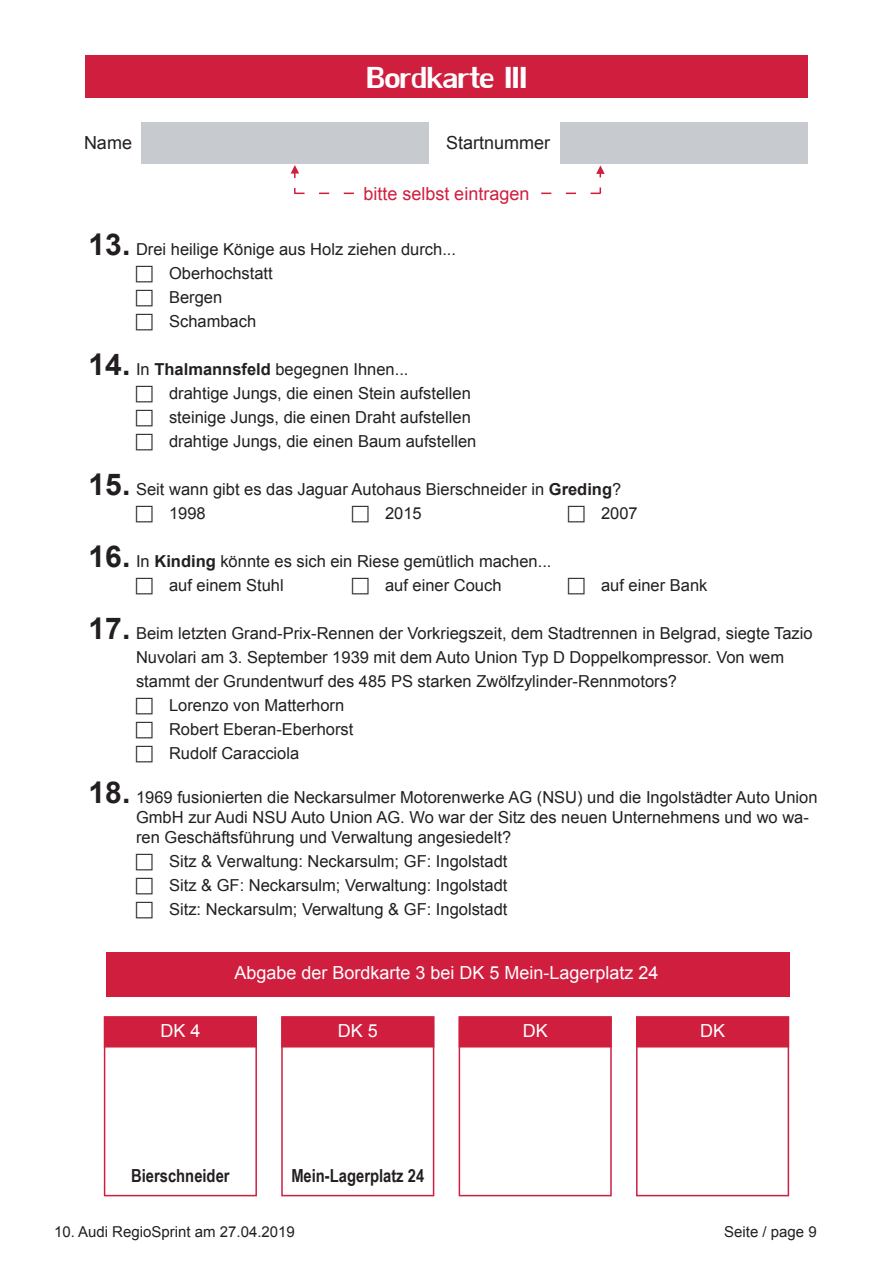
<style>
.page{position:relative;width:893px;height:1263px;background:#fff}
.page>*{position:absolute;margin:0;border:0;box-sizing:border-box;transform-origin:0 0}
.t1{font:45px "Lily UPC";color:#fff}
.t2{font:700 30px "Arial";color:#231f20}
.t3{font:18px "Arial";color:#fff}
.t4{font:700 18px "Arial Narrow";color:#231f20}
.t5{font:18px "Arial";color:#d01e3f}
.t6{font:18px "Arial";color:#231f20}
.t7{font:16.5px/24px "Arial";color:#231f20}
.t8{font:15px "Arial";color:#231f20}
.s1{font-weight:700}
</style>
<div class="page">
<div style="left:107px;top:952px;width:683px;height:45px;background:#d01e3f"></div>
<div style="left:141px;top:122px;width:288px;height:41px;background:#c7cbcf"></div>
<div style="left:560px;top:122px;width:248px;height:41px;background:#c7cbcf"></div>
<svg style="left:291px;top:165px;width:63px;height:29px"></svg>
<svg style="left:541px;top:165px;width:64px;height:29px"></svg>
<div style="left:85px;top:55px;width:723px;height:43px;background:#d01e3f"></div>
<div style="left:281px;top:1016px;width:153px;height:180px;border:2px solid #d01e3f"></div>
<div style="left:281px;top:1016px;width:153px;height:31px;background:#d01e3f;border:2px solid #d01e3f"></div>
<div style="left:459px;top:1016px;width:153px;height:180px;border:2px solid #d01e3f"></div>
<div style="left:459px;top:1016px;width:153px;height:31px;background:#d01e3f;border:2px solid #d01e3f"></div>
<div style="left:104px;top:1016px;width:153px;height:180px;border:2px solid #d01e3f"></div>
<div style="left:104px;top:1016px;width:153px;height:31px;background:#d01e3f;border:2px solid #d01e3f"></div>
<div style="left:636px;top:1016px;width:153px;height:180px;border:2px solid #d01e3f"></div>
<div style="left:636px;top:1016px;width:153px;height:31px;background:#d01e3f;border:2px solid #d01e3f"></div>
<h1 class="t1" style="left:366px;top:51px;width:162px">Bordkarte III</h1>
<p class="t6" style="left:84px;top:131px;width:50px">Name</p>
<p class="t6" style="left:446px;top:131px;width:106px">Startnummer</p>
<p class="t5" style="left:364px;top:182px;width:167px">bitte selbst eintragen</p>
<h2 class="t2" style="left:89px;top:225px;width:43px">13.</h2>
<h2 class="t2" style="left:89px;top:345px;width:43px">14.</h2>
<h2 class="t2" style="left:89px;top:465px;width:43px">15.</h2>
<h2 class="t2" style="left:89px;top:537px;width:43px">16.</h2>
<h2 class="t2" style="left:89px;top:609px;width:43px">17.</h2>
<h2 class="t2" style="left:89px;top:772px;width:43px">18.</h2>
<p class="t7" style="left:169px;top:238px;width:289px;text-indent:-33px">Drei heilige Könige aus Holz ziehen durch...<br>Oberhochstatt<br>Bergen<br>Schambach</p>
<p class="t7" style="left:169px;top:358px;width:309px;text-indent:-33px">In <span class="s1">Thalmannsfeld</span> begegnen Ihnen...<br>drahtige Jungs, die einen Stein aufstellen steinige Jungs, die einen Draht aufstellen drahtige Jungs, die einen Baum aufstellen</p>
<p class="t7" style="left:169px;top:478px;width:454px;text-indent:-33px">Seit wann gibt es das Jaguar Autohaus Bierschneider in <span class="s1">Greding</span>?<br>1998</p>
<p class="t7" style="left:385px;top:502px;width:38px">2015</p>
<p class="t7" style="left:601px;top:502px;width:38px">2007</p>
<p class="t7" style="left:169px;top:550px;width:384px;text-indent:-33px">In <span class="s1">Kinding</span> könnte es sich ein Riese gemütlich machen... auf einem Stuhl</p>
<p class="t7" style="left:385px;top:574px;width:118px">auf einer Couch</p>
<p class="t7" style="left:601px;top:574px;width:108px">auf einer Bank</p>
<p class="t7" style="left:136px;top:622px;width:678px">Beim letzten Grand-Prix-Rennen der Vorkriegszeit, dem Stadtrennen in Belgrad, siegte Tazio</p>
<p class="t7" style="left:136px;top:646px;width:650px">Nuvolari am 3. September 1939 mit dem Auto Union Typ D Doppelkompressor. Von wem</p>
<p class="t7" style="left:136px;top:670px;width:543px">stammt der Grundentwurf des 485 PS starken Zwölfzylinder-Rennmotors?</p>
<p class="t7" style="left:169px;top:694px;width:177px">Lorenzo von Matterhorn</p>
<p class="t7" style="left:169px;top:718px;width:186px">Robert Eberan-Eberhorst</p>
<p class="t7" style="left:169px;top:742px;width:132px">Rudolf Caracciola</p>
<p class="t7" style="left:136px;top:788px;width:683px;line-height:19.8px">1969 fusionierten die Neckarsulmer Motorenwerke AG (NSU) und die Ingolstädter Auto Union<br>GmbH zur Audi NSU Auto Union AG. Wo war der Sitz des neuen Unternehmens und wo wa&shy;ren Geschäftsführung und Verwaltung angesiedelt?</p>
<p class="t7" style="left:169px;top:849px;width:340px;text-align:justify">Sitz &amp; Verwaltung: Neckarsulm; GF: Ingolstadt Sitz &amp; GF: Neckarsulm; Verwaltung: Ingolstadt Sitz: Neckarsulm; Verwaltung &amp; GF: Ingolstadt</p>
<p class="t3" style="left:234px;top:961px;width:426px">Abgabe der Bordkarte 3 bei DK 5 Mein-Lagerplatz 24</p>
<p class="t3" style="left:160px;top:1018px;width:42px">DK 4</p>
<p class="t3" style="left:523px;top:1018px;width:27px">DK</p>
<p class="t3" style="left:338px;top:1018px;width:42px">DK 5</p>
<p class="t3" style="left:700px;top:1018px;width:27px">DK</p>
<p class="t4" style="left:131px;top:1162px;width:100px">Bierschneider</p>
<p class="t4" style="left:291px;top:1162px;width:134px">Mein-Lagerplatz 24</p>
<p class="t8" style="left:54px;top:1221px;width:242px">10. Audi RegioSprint am 27.04.2019</p>
<p class="t8" style="left:724px;top:1221px;width:94px">Seite / page 9</p>
</div>
